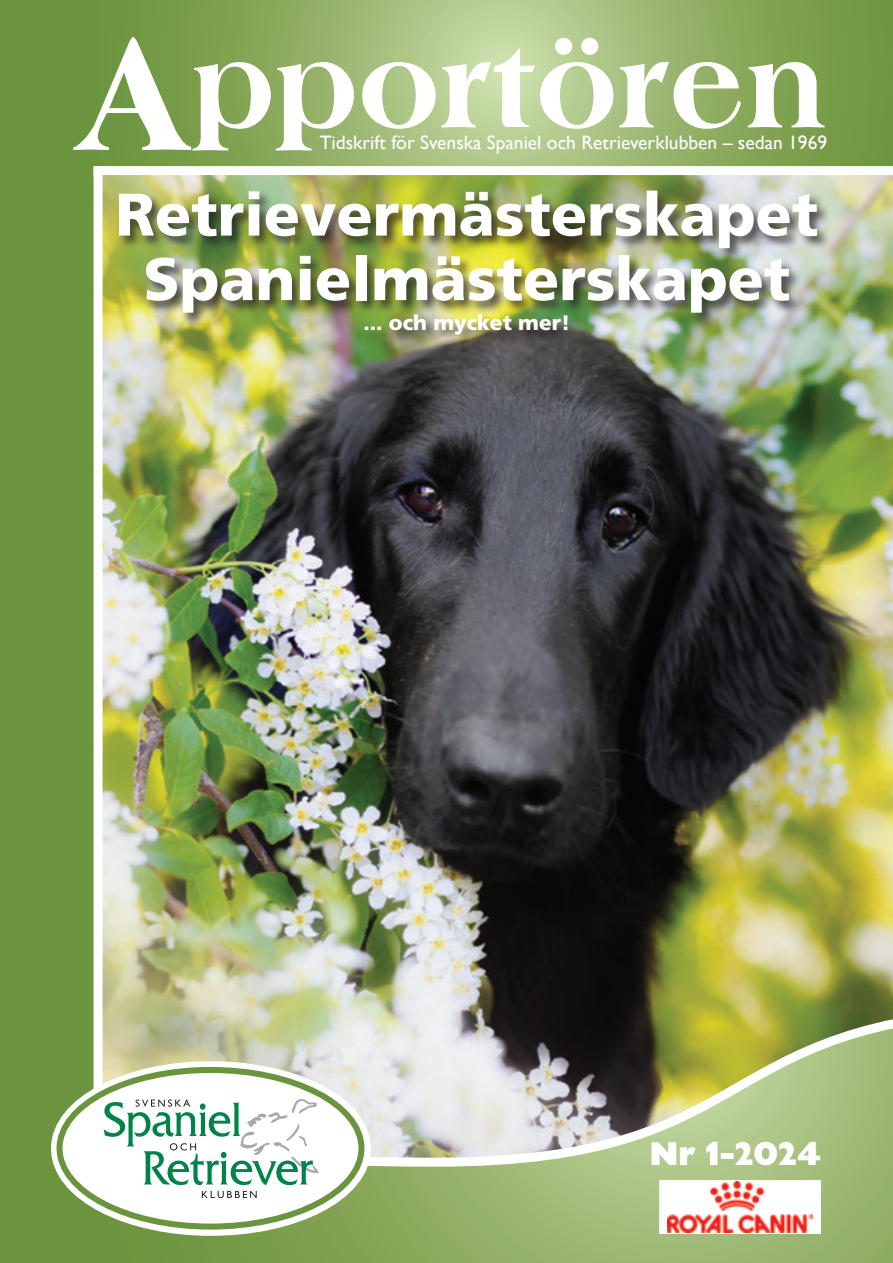
<style>
.page{position:relative;width:893px;height:1263px;background:#fff}
.page>*{position:absolute;margin:0;border:0;box-sizing:border-box;transform-origin:0 0}
.Bröd_med{font:900 60px "Frutiger";color:#fff}
.t1{font:33px "Gill Sans Extra Bold Display";color:#fff}
.Bröd_med-2{font:900 21px "Frutiger";color:#fff}
.t2{font:19.5px "Gill Sans";color:#fff}
</style>
<div class="page">
<img style="left:103px;top:175px;width:790px;height:590px">
<svg style="left:99px;top:0;width:794px;height:166px;background:#8dac61"></svg>
<img style="left:99px;top:765px;width:794px;height:498px">
<div style="left:0;top:0;width:99px;height:1263px;background:#6b943e"></div>
<svg style="left:73px;top:37px;width:752px;height:114px"></svg>
<div style="left:94px;top:166px;width:9px;height:991px;background:#fff"></div>
<div style="left:659px;top:1180px;width:162px;height:54px;background:#fff;border:3px solid #fff"></div>
<img style="left:667px;top:1182px;width:146px;height:50px">
<div style="left:116px;top:189px;width:715px;height:158px;background:#231f20;opacity:.75"></div>
<div style="left:51px;top:1061px;width:320px;height:175px;border:18px solid #fff;border-radius:50%"></div>
<div style="left:60px;top:1070px;width:301px;height:156px;background:#fff;border-radius:50%"></div>
<div style="left:57px;top:1067px;width:307px;height:162px;border:6px solid #6b943e;border-radius:50%"></div>
<svg style="left:202px;top:1191px;width:55px;height:7px"></svg>
<svg style="left:104px;top:1099px;width:214px;height:86px"></svg>
<p class="t2" style="left:320px;top:131px;width:509px">Tidskrift för Svenska Spaniel och Retrieverklubben – sedan 1969</p>
<p class="Bröd_med" style="left:115px;top:178px;width:704px">Retrievermästerskapet</p>
<p class="Bröd_med" style="left:143px;top:243px;width:648px">Spanielmästerskapet</p>
<p class="Bröd_med-2" style="left:363px;top:309px;width:208px">... och mycket mer!</p>
<p class="t1" style="left:650px;top:1134px;width:173px">Nr 1-2024</p>
</div>
